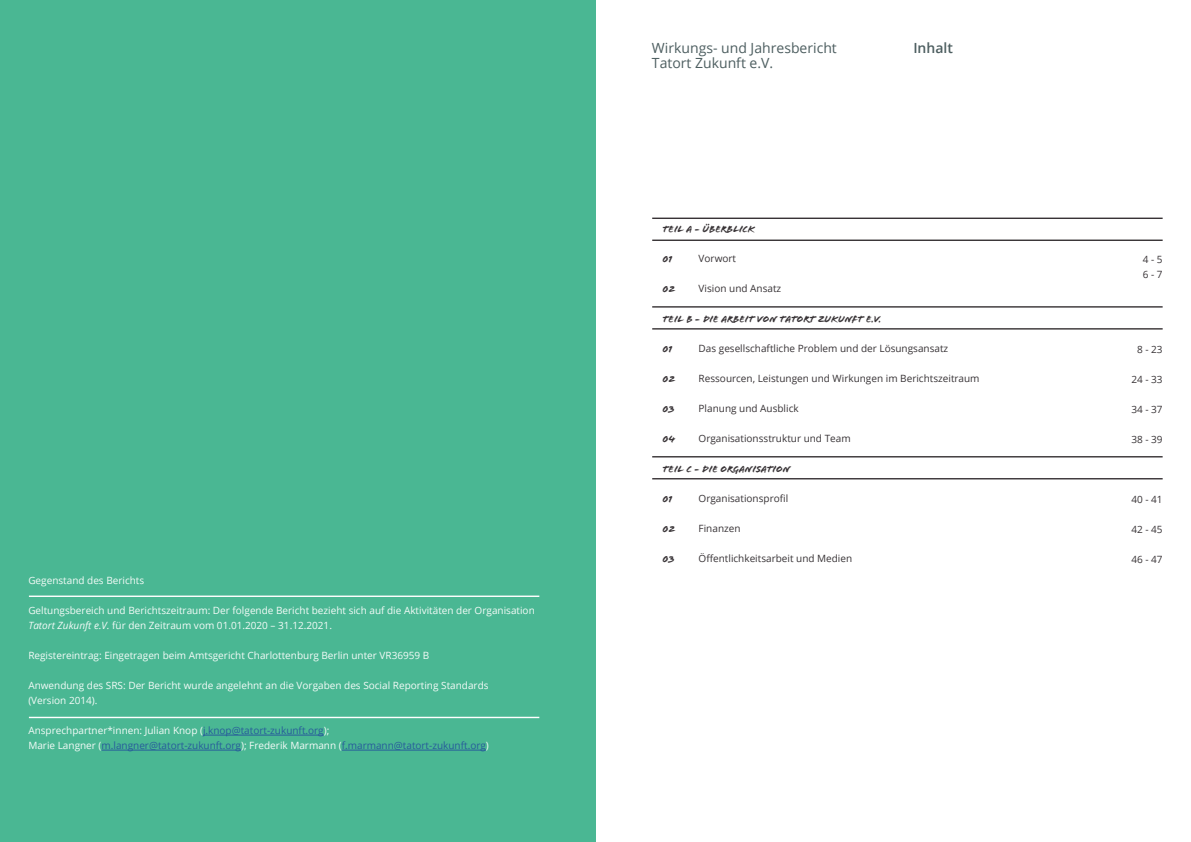
<style>
.page{position:relative;width:1191px;height:842px;background:#fff}
.page>*{position:absolute;margin:0;border:0;box-sizing:border-box;transform-origin:0 0}
.t1{font:14px/15px "Open Sans";color:#4d5e60}
.t2{font:600 14px "Open Sans";color:#4d5e60}
.t3{font:10px/15px "Open Sans";color:#f4fbf8}
.t4{font:10px/15px "Open Sans";color:#383336}
.t5{font:10px/15px "Open Sans";color:#275b9b}
.t6{font:10px "Flood Std";color:#383336}
.s1{font-style:italic}
.s2{color:#f4fbf8}
</style>
<div class="page">
<div style="left:0;top:0;width:595px;height:842px;background:#4ab793"></div>
<hr style="left:203px;top:735px;width:121px;height:1px;background:#275b9b">
<hr style="left:102px;top:750px;width:139px;height:1px;background:#275b9b">
<hr style="left:342px;top:750px;width:144px;height:1px;background:#275b9b">
<svg style="left:652px;top:328px;width:510px;height:2px"></svg>
<svg style="left:652px;top:240px;width:510px;height:1px"></svg>
<svg style="left:652px;top:478px;width:510px;height:1px"></svg>
<svg style="left:652px;top:306px;width:510px;height:2px"></svg>
<svg style="left:652px;top:218px;width:510px;height:1px"></svg>
<svg style="left:652px;top:456px;width:510px;height:1px"></svg>
<svg style="left:29px;top:595px;width:510px;height:2px"></svg>
<svg style="left:29px;top:717px;width:510px;height:1px"></svg>
<p class="t3" style="left:28px;top:573px;width:117px">Gegenstand des Berichts</p>
<p class="t3" style="left:28px;top:603px;width:508px">Geltungsbereich und Berichtszeitraum: Der folgende Bericht bezieht sich auf die Aktivitäten der Organisation<br><span class="s1">Tatort Zukunft e.V.</span> für den Zeitraum vom 01.01.2020 – 31.12.2021.</p>
<p class="t3" style="left:28px;top:648px;width:402px">Registereintrag: Eingetragen beim Amtsgericht Charlottenburg Berlin unter VR36959 B</p>
<p class="t3" style="left:28px;top:678px;width:462px">Anwendung des SRS: Der Bericht wurde angelehnt an die Vorgaben des Social Reporting Standards (Version 2014).</p>
<p class="t5" style="left:28px;top:723px;width:462px"><span class="s2">Ansprechpartner*innen: Julian Knop (</span>j.knop@tatort-zukunft.org<span class="s2">);<br>Marie Langner (</span>m.langner@tatort-zukunft.org<span class="s2">); Frederik Marmann (</span>f.marmann@tatort-zukunft.org<span class="s2">)</span></p>
<h1 class="t1" style="left:652px;top:40px;width:186px">Wirkungs- und Jahresbericht<br>Tatort Zukunft e.V.</h1>
<h1 class="t2" style="left:913px;top:38px;width:41px">Inhalt</h1>
<p class="t6" style="left:662px;top:223px;width:94px">TEIL A - ÜBERBLICK</p>
<p class="t6" style="left:662px;top:253px;width:11px">01</p>
<p class="t4" style="left:698px;top:250px;width:39px">Vorwort</p>
<p class="t6" style="left:662px;top:283px;width:15px">02</p>
<p class="t4" style="left:698px;top:280px;width:84px">Vision und Ansatz</p>
<p class="t6" style="left:662px;top:313px;width:220px">TEIL B - DIE ARBEIT VON TATORT ZUKUNFT E.V.</p>
<p class="t6" style="left:662px;top:343px;width:11px">01</p>
<p class="t4" style="left:698px;top:340px;width:251px">Das gesellschaftliche Problem und der Lösungsansatz</p>
<p class="t6" style="left:662px;top:373px;width:15px">02</p>
<p class="t4" style="left:698px;top:370px;width:282px">Ressourcen, Leistungen und Wirkungen im Berichtszeitraum</p>
<p class="t6" style="left:662px;top:403px;width:13px">03</p>
<p class="t4" style="left:698px;top:400px;width:102px">Planung und Ausblick</p>
<p class="t6" style="left:662px;top:433px;width:14px">04</p>
<p class="t4" style="left:698px;top:430px;width:154px">Organisationsstruktur und Team</p>
<p class="t6" style="left:662px;top:463px;width:129px">TEIL C - DIE ORGANISATION</p>
<p class="t6" style="left:662px;top:493px;width:11px">01</p>
<p class="t4" style="left:698px;top:490px;width:91px">Organisationsprofil</p>
<p class="t6" style="left:662px;top:523px;width:15px">02</p>
<p class="t4" style="left:698px;top:520px;width:43px">Finanzen</p>
<p class="t6" style="left:662px;top:553px;width:13px">03</p>
<p class="t4" style="left:698px;top:550px;width:155px">Öffentlichkeitsarbeit und Medien</p>
<p class="t4" style="left:1142px;top:251px;width:21px">4 - 5<br>6 - 7</p>
<p class="t4" style="left:1137px;top:341px;width:27px">8 - 23</p>
<p class="t4" style="left:1131px;top:371px;width:33px">24 - 33</p>
<p class="t4" style="left:1131px;top:401px;width:33px">34 - 37</p>
<p class="t4" style="left:1131px;top:431px;width:33px">38 - 39</p>
<p class="t4" style="left:1131px;top:491px;width:33px">40 - 41</p>
<p class="t4" style="left:1131px;top:521px;width:33px">42 - 45</p>
<p class="t4" style="left:1131px;top:551px;width:33px">46 - 47</p>
</div>
